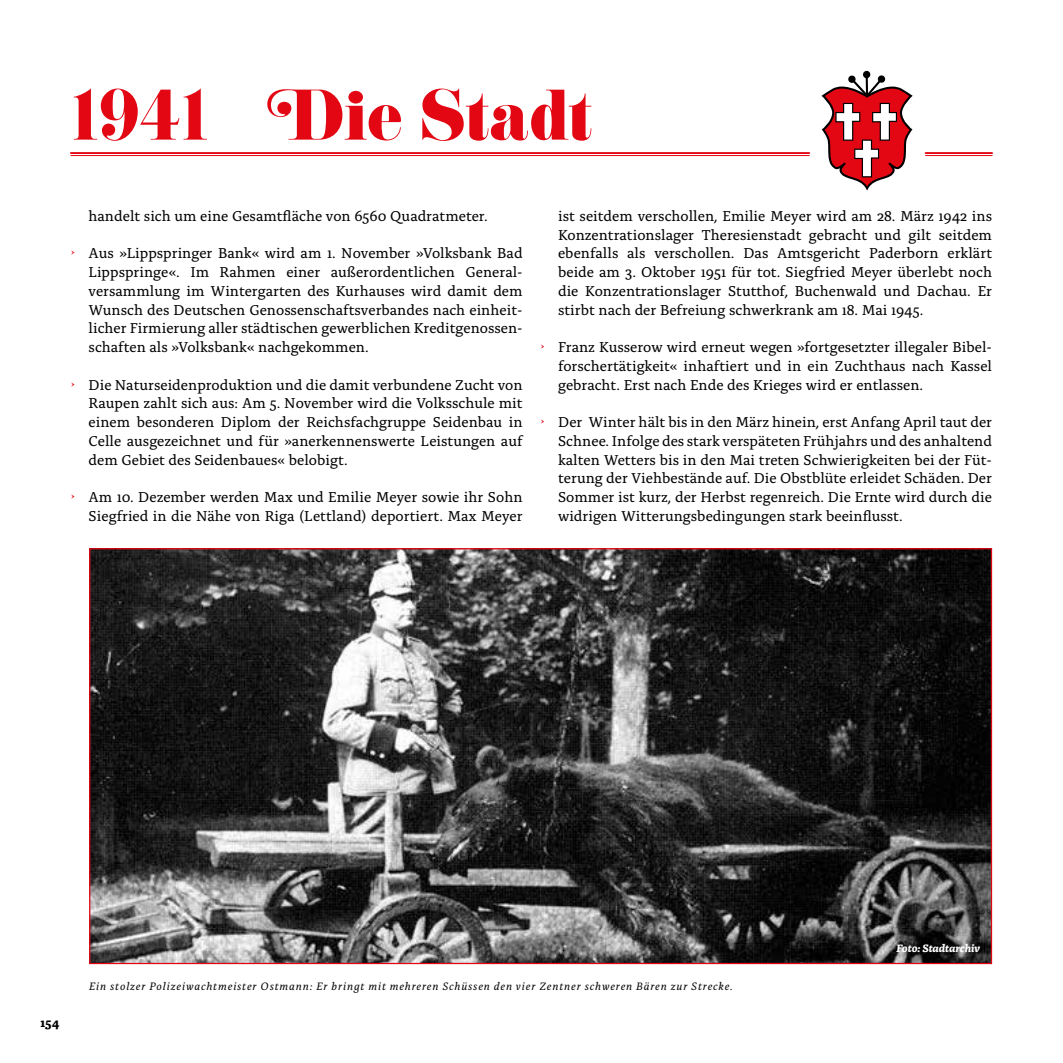
<style>
.page{position:relative;width:1063px;height:1063px;background:#fff}
.page>*{position:absolute;margin:0;border:0;box-sizing:border-box;transform-origin:0 0}
.t1{font:62.5px "Eloquent JF Pro";color:#e30613}
.t2{font:15px/18.8px "Alda OTCEV";color:#000;text-align:justify}
.t3{font:700 12.5px "Alda OTCEV";color:#000}
.t4{font:italic 11.25px "Alda OTCEV";letter-spacing:.08em;color:#000}
.t5{font:italic 700 11.25px "Alda OTCEV";letter-spacing:-.005em;color:#fff}
.s1{font-family:"Eloquent JF Pro";font-size:14.38px;color:#e30613}
</style>
<div class="page">
<hr style="left:71px;top:152px;width:738px;height:2px;background:#e30613">
<hr style="left:71px;top:155px;width:738px;height:1px;background:#e30613">
<hr style="left:926px;top:152px;width:66px;height:2px;background:#e30613">
<hr style="left:926px;top:155px;width:66px;height:1px;background:#e30613">
<div style="left:863px;top:71px;width:7px;height:7px;background:#000;border-radius:50%"></div>
<svg style="left:822px;top:75px;width:91px;height:116px"></svg>
<img style="left:91px;top:550px;width:899px;height:412px">
<h1 class="t1" style="left:71px;top:81px;width:139px">1941</h1>
<h1 class="t1" style="left:267px;top:81px;width:328px">Die Stadt</h1>
<p class="t2" style="left:89px;top:205px;width:401px">handelt sich um eine Gesamtfläche von 6560 Quadratmeter.</p>
<p class="t2" style="left:89px;top:243px;width:436px;text-indent:-18px"><span class="s1">›</span> Aus »Lippspringer Bank« wird am 1. November »Volksbank Bad Lippspringe«. Im Rahmen einer außerordentlichen General&shy;versammlung im Wintergarten des Kurhauses wird damit dem Wunsch des Deutschen Genossenschaftsverbandes nach einheit&shy;licher Firmierung aller städtischen gewerblichen Kreditgenossen&shy;schaften als »Volksbank« nachgekommen.</p>
<p class="t2" style="left:89px;top:374px;width:436px;text-indent:-18px"><span class="s1">›</span> Die Naturseidenproduktion und die damit verbundene Zucht von Raupen zahlt sich aus: Am 5. November wird die Volksschule mit einem besonderen Diplom der Reichsfachgruppe Seidenbau in Celle ausgezeichnet und für »anerkennenswerte Leistungen auf dem Gebiet des Seidenbaues« belobigt.</p>
<p class="t2" style="left:71px;top:487px;width:453px;text-align:right"><span class="s1">›</span> Am 10. Dezember werden Max und Emilie Meyer sowie ihr Sohn<br>Siegfried in die Nähe von Riga (Lettland) deportiert. Max Meyer</p>
<p class="t2" style="left:558px;top:205px;width:436px">ist seitdem verschollen, Emilie Meyer wird am 28. März 1942 ins Konzentrationslager Theresienstadt gebracht und gilt seitdem ebenfalls als verschollen. Das Amtsgericht Paderborn erklärt beide am 3. Oktober 1951 für tot. Siegfried Meyer überlebt noch die Konzentrationslager Stutthof, Buchenwald und Dachau. Er stirbt nach der Befreiung schwerkrank am 18. Mai 1945.</p>
<p class="t2" style="left:558px;top:337px;width:436px;text-indent:-18px"><span class="s1">›</span> Franz Kusserow wird erneut wegen »fortgesetzter illegaler Bibel&shy;forschertätigkeit« inhaftiert und in ein Zuchthaus nach Kassel gebracht. Erst nach Ende des Krieges wird er entlassen.</p>
<p class="t2" style="left:558px;top:412px;width:436px;text-indent:-18px"><span class="s1">›</span> Der Winter hält bis in den März hinein, erst Anfang April taut der Schnee. Infolge des stark verspäteten Frühjahrs und des anhaltend kalten Wetters bis in den Mai treten Schwierigkeiten bei der Füt&shy;terung der Viehbestände auf. Die Obstblüte erleidet Schäden. Der Sommer ist kurz, der Herbst regenreich. Die Ernte wird durch die widrigen Witterungsbedingungen stark beeinflusst.</p>
<p class="t3" style="left:41px;top:1013px;width:20px">154</p>
<p class="t4" style="left:89px;top:977px;width:645px">Ein stolzer Polizeiwachtmeister Ostmann: Er bringt mit mehreren Schüssen den vier Zentner schweren Bären zur Strecke.</p>
<p class="t5" style="left:896px;top:939px;width:85px">Foto: Stadtarchiv</p>
</div>
